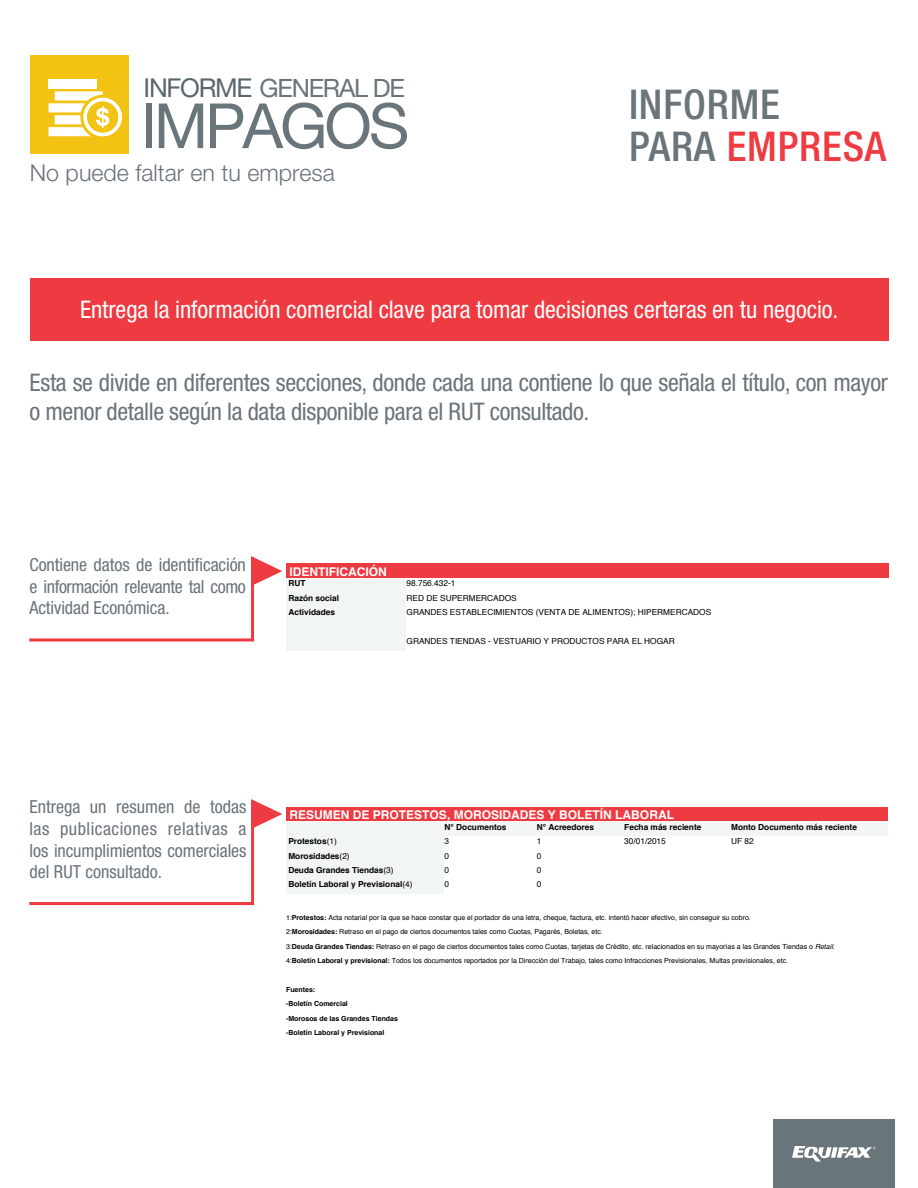
<style>
.page{position:relative;width:918px;height:1188px;background:#fff}
.page>*{position:absolute;margin:0;border:0;box-sizing:border-box;transform-origin:0 0}
.t1{font:62.4px "Helvetica Neue LT Std";letter-spacing:-.05em;color:#6a747b}
.t2{font:500 condensed 41.1px "Helvetica Neue LT Std";letter-spacing:.02em;color:#ee3a41}
.t3{font:500 condensed 41.1px "Helvetica Neue LT Std";letter-spacing:.02em;color:#6a747b}
.t4{font:25.2px "Helvetica Neue LT Std";letter-spacing:-.05em;color:#6a747b}
.t5{font:condensed 24.3px/29.1px "Helvetica Neue LT Std";letter-spacing:-.015em;color:#6a747b}
.t6{font:condensed 24.3px "Helvetica Neue LT Std";letter-spacing:-.005em;color:#fff}
.t7{font:300 23.25px "Helvetica Neue LT Std";color:#6a747b}
.t8{font:condensed 18px/21.6px "Helvetica Neue LT Std";letter-spacing:-.005em;color:#6a747b;text-align:justify}
.t9{font:700 12px "Helvetica";color:#fff}
.t10{font:700 8.25px "Helvetica";color:#000001}
.t11{font:8.25px "Helvetica";color:#000001}
.t12{font:7.05px/14.4px "Helvetica";color:#000001}
.t13{font:700 7.05px/14.4px "Helvetica";color:#000001}
.s1{font-size:25.95px;color:#59676f}
.s2{color:#6a747b}
.s3{font-weight:400}
.s4{font-weight:700}
.s5{font-style:italic}
</style>
<div class="page">
<svg style="left:29px;top:556px;width:253px;height:85px"></svg>
<svg style="left:29px;top:799px;width:253px;height:106px"></svg>
<div style="left:286px;top:564px;width:602px;height:14px;background:#ee3a41"></div>
<div style="left:286px;top:578px;width:121px;height:15px;background:#f1f5f3"></div>
<div style="left:286px;top:593px;width:121px;height:14px;background:#f1f5f3"></div>
<div style="left:286px;top:607px;width:121px;height:43px;background:#f1f5f3"></div>
<div style="left:286px;top:807px;width:602px;height:14px;background:#ee3a41"></div>
<div style="left:286px;top:821px;width:159px;height:15px;background:#f1f5f3"></div>
<div style="left:445px;top:821px;width:92px;height:15px;background:#f1f5f3"></div>
<div style="left:537px;top:821px;width:87px;height:15px;background:#f1f5f3"></div>
<div style="left:624px;top:821px;width:107px;height:15px;background:#f1f5f3"></div>
<div style="left:731px;top:821px;width:157px;height:15px;background:#f1f5f3"></div>
<div style="left:286px;top:836px;width:159px;height:14px;background:#f1f5f3"></div>
<div style="left:286px;top:850px;width:159px;height:15px;background:#f1f5f3"></div>
<div style="left:286px;top:865px;width:159px;height:14px;background:#f1f5f3"></div>
<div style="left:286px;top:879px;width:159px;height:14px;background:#f1f5f3"></div>
<div style="left:773px;top:1120px;width:122px;height:68px;background:#6a747b"></div>
<svg style="left:792px;top:1146px;width:83px;height:16px"></svg>
<div style="left:30px;top:55px;width:99px;height:99px;background:#f3c314"></div>
<div style="left:49px;top:79px;width:48px;height:10px;background:#fff"></div>
<svg style="left:49px;top:91px;width:73px;height:45px"></svg>
<div style="left:30px;top:279px;width:858px;height:62px;background:#ee3a41"></div>
<h3 class="t4" style="left:144px;top:73px;width:263px"><span class="s1">INFORME</span> GENERAL DE</h3>
<h1 class="t1" style="left:141px;top:89px;width:270px">IMPAGOS</h1>
<h3 class="t7" style="left:30px;top:158px;width:306px">No puede faltar en tu empresa</h3>
<h2 class="t3" style="left:629px;top:80px;width:153px">INFORME</h2>
<h2 class="t2" style="left:629px;top:121px;width:259px"><span class="s2">PARA</span> EMPRESA</h2>
<h3 class="t6" style="left:80px;top:295px;width:760px">Entrega la información comercial clave para tomar decisiones certeras en tu negocio.</h3>
<h3 class="t5" style="left:30px;top:368px;width:860px">Esta se divide en diferentes secciones, donde cada una contiene lo que señala el título, con mayor o menor detalle según la data disponible para el RUT consultado.</h3>
<h3 class="t8" style="left:29px;top:554px;width:218px">Contiene datos de identificación e información relevante tal como Actividad Económica.</h3>
<h3 class="t9" style="left:289px;top:562px;width:99px">IDENTIFICACIÓN</h3>
<p class="t10" style="left:288px;top:577px;width:19px">RUT</p>
<p class="t11" style="left:407px;top:577px;width:50px">98.756.432-1</p>
<p class="t10" style="left:288px;top:591px;width:52px">Razón social</p>
<p class="t11" style="left:407px;top:592px;width:112px">RED DE SUPERMERCADOS</p>
<p class="t10" style="left:288px;top:606px;width:48px">Actividades</p>
<p class="t11" style="left:407px;top:606px;width:306px">GRANDES ESTABLECIMIENTOS (VENTA DE ALIMENTOS); HIPERMERCADOS</p>
<p class="t11" style="left:407px;top:635px;width:270px">GRANDES TIENDAS - VESTUARIO Y PRODUCTOS PARA EL HOGAR</p>
<h3 class="t8" style="left:29px;top:796px;width:219px">Entrega un resumen de todas las publicaciones relativas a los incumplimientos comerciales del RUT consultado.</h3>
<h3 class="t9" style="left:289px;top:805px;width:386px">RESUMEN DE PROTESTOS, MOROSIDADES Y BOLETÍN LABORAL</h3>
<p class="t10" style="left:445px;top:820px;width:63px">N° Documentos</p>
<p class="t10" style="left:537px;top:820px;width:59px">N° Acreedores</p>
<p class="t10" style="left:624px;top:820px;width:79px">Fecha más reciente</p>
<p class="t10" style="left:731px;top:820px;width:127px">Monto Documento más reciente</p>
<p class="t10" style="left:288px;top:835px;width:50px">Protestos<span class="s3">(1)</span></p>
<p class="t11" style="left:445px;top:835px;width:6px">3</p>
<p class="t11" style="left:537px;top:835px;width:6px">1</p>
<p class="t11" style="left:624px;top:835px;width:43px">30/01/2015</p>
<p class="t11" style="left:731px;top:835px;width:24px">UF 82</p>
<p class="t10" style="left:288px;top:849px;width:63px">Morosidades<span class="s3">(2)</span></p>
<p class="t11" style="left:445px;top:849px;width:6px">0</p>
<p class="t11" style="left:537px;top:849px;width:6px">0</p>
<p class="t10" style="left:288px;top:863px;width:107px">Deuda Grandes Tiendas<span class="s3">(3)</span></p>
<p class="t11" style="left:445px;top:864px;width:6px">0</p>
<p class="t11" style="left:537px;top:864px;width:6px">0</p>
<p class="t10" style="left:288px;top:878px;width:126px">Boletín Laboral y Previsional<span class="s3">(4)</span></p>
<p class="t11" style="left:445px;top:878px;width:6px">0</p>
<p class="t11" style="left:537px;top:878px;width:6px">0</p>
<p class="t12" style="left:286px;top:910px;width:550px">1:<span class="s4">Protestos:</span> Acta notarial por la que se hace constar que el portador de una letra, cheque, factura, etc. intentó hacer efectivo, sin conseguir su cobro.<br>2:<span class="s4">Morosidades:</span> Retraso en el pago de ciertos documentos tales como Cuotas, Pagarés, Boletas, etc.<br>3:<span class="s4">Deuda Grandes Tiendas:</span> Retraso en el pago de ciertos documentos tales como Cuotas, tarjetas de Crédito, etc. relacionados en su mayorías a las Grandes Tiendas o <span class="s5">Retail</span>.<br>4:<span class="s4">Boletín Laboral y previsional:</span> Todos los documentos reportados por la Dirección del Trabajo, tales como Infracciones Previsionales, Multas previsionales, etc.</p>
<p class="t13" style="left:286px;top:982px;width:113px">Fuentes:<br>-Boletín Comercial<br>-Morosos de las Grandes Tiendas -Boletín Laboral y Previsional</p>
</div>
